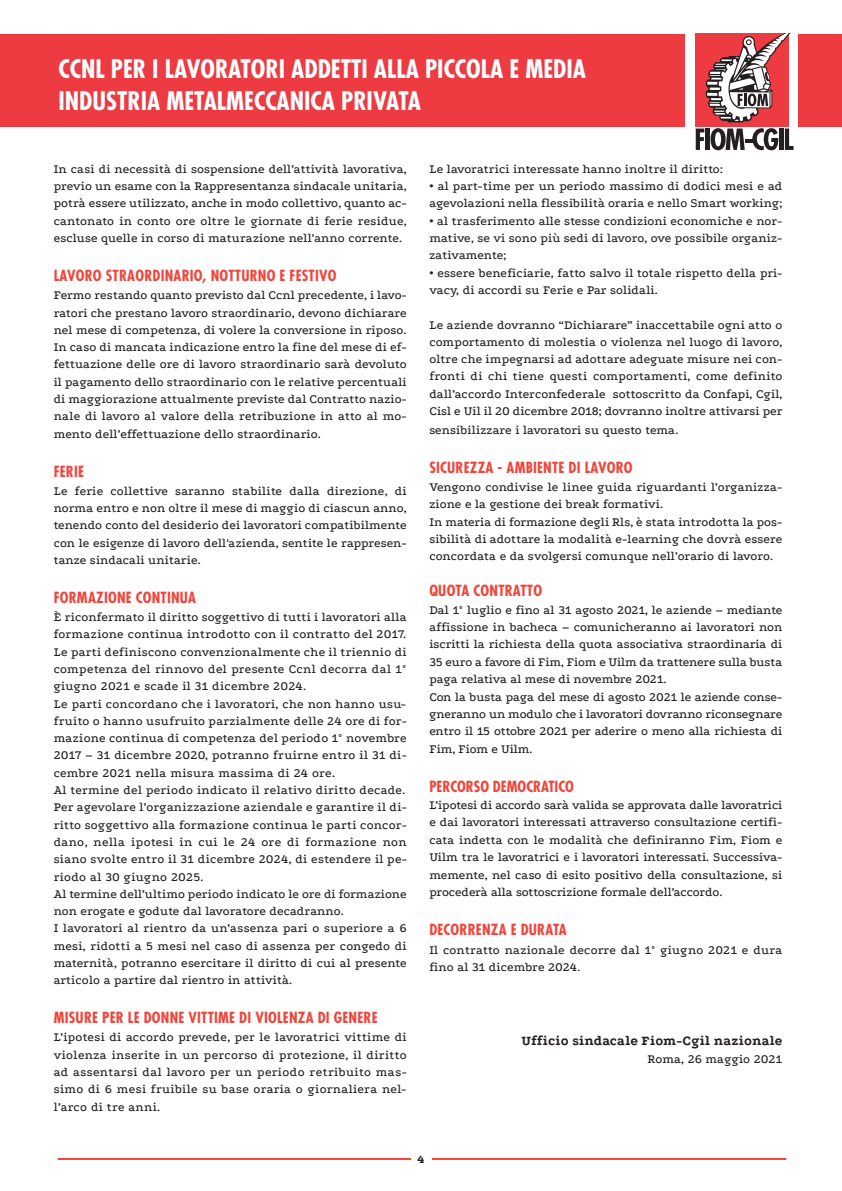
<style>
.page{position:relative;width:842px;height:1191px;background:#fff}
.page>*{position:absolute;margin:0;border:0;box-sizing:border-box;transform-origin:0 0}
.t1{font:700 condensed 25px/32.3px "Futura";color:#fff}
.t2{font:700 condensed 15px "Futura";letter-spacing:.015em;color:#ef463c}
.t3{font:800 14px "Podkova";letter-spacing:.015em;color:#231f20}
.t4{font:500 13px/17.3px "Podkova";letter-spacing:.015em;color:#231f20;text-align:justify}
.t5{font:800 12px "Podkova";color:#231f20}
.s1{font-size:12px}
</style>
<div class="page">
<hr style="left:58px;top:1158px;width:728px;height:2px;background:#ef463c">
<div style="left:411px;top:1150px;width:20px;height:21px;background:#fff"></div>
<div style="left:0;top:34px;width:685px;height:92px;background:#ee3a41"></div>
<div style="left:798px;top:34px;width:43px;height:92px;background:#ee3a41"></div>
<div style="left:696px;top:34px;width:93px;height:92px;background:#ee3a41"></div>
<svg style="left:696px;top:128px;width:8px;height:22px"></svg>
<div style="left:705px;top:128px;width:5px;height:22px;background:#231f20"></div>
<svg style="left:710px;top:128px;width:68px;height:22px"></svg>
<hr style="left:779px;top:128px;width:4px;height:22px;background:#231f20">
<svg style="left:785px;top:128px;width:8px;height:22px"></svg>
<svg style="left:706px;top:34px;width:84px;height:88px"></svg>
<h1 class="t1" style="left:59px;top:55px;width:529px">CCNL PER I LAVORATORI ADDETTI ALLA PICCOLA E MEDIA<br>INDUSTRIA METALMECCANICA PRIVATA</h1>
<p class="t4" style="left:54px;top:160px;width:355px">In casi di necessità di sospensione dell’attività lavorativa, previo un esame con la Rappresentanza sindacale unitaria, potrà essere utilizzato, anche in modo collettivo, quanto ac&shy;cantonato in conto ore oltre le giornate di ferie residue, escluse quelle in corso di maturazione nell’anno corrente.</p>
<p class="t2" style="left:54px;top:269px;width:284px">LAVORO STRAORDINARIO, NOTTURNO E FESTIVO</p>
<p class="t4" style="left:54px;top:286px;width:355px">Fermo restando quanto previsto dal Ccnl precedente, i lavo&shy;ratori che prestano lavoro straordinario, devono dichiarare nel mese di competenza, di volere la conversione in riposo.<br>In caso di mancata indicazione entro la fine del mese di ef&shy;fettuazione delle ore di lavoro straordinario sarà devoluto il pagamento dello straordinario con le relative percentuali di maggiorazione attualmente previste dal Contratto nazio&shy;nale di lavoro al valore della retribuzione in atto al mo&shy;mento dell’effettuazione dello straordinario.</p>
<p class="t2" style="left:54px;top:464px;width:32px">FERIE</p>
<p class="t4" style="left:54px;top:482px;width:355px">Le ferie collettive saranno stabilite dalla direzione, di norma entro e non oltre il mese di maggio di ciascun anno, tenendo conto del desiderio dei lavoratori compatibilmente con le esigenze di lavoro dell'azienda, sentite le rappresen&shy;tanze sindacali unitarie.</p>
<p class="t2" style="left:54px;top:591px;width:144px">FORMAZIONE CONTINUA</p>
<p class="t4" style="left:54px;top:608px;width:355px;text-align:left">È riconfermato il diritto soggettivo di tutti i lavoratori alla formazione continua introdotto con il contratto del 2017.<br>Le parti definiscono convenzionalmente che il triennio di competenza del rinnovo del presente Ccnl decorra dal 1° giugno 2021 e scade il 31 dicembre 2024.<br>Le parti concordano che i lavoratori, che non hanno usu&shy;fruito o hanno usufruito parzialmente delle 24 ore di for&shy;mazione continua di competenza del periodo 1° novembre 2017 – 31 dicembre 2020, potranno fruirne entro il 31 di&shy;cembre 2021 nella misura massima di 24 ore.<br>Al termine del periodo indicato il relativo diritto decade.<br>Per agevolare l’organizzazione aziendale e garantire il di&shy;ritto soggettivo alla formazione continua le parti concor&shy;dano, nella ipotesi in cui le 24 ore di formazione non siano svolte entro il 31 dicembre 2024, di estendere il pe&shy;riodo al 30 giugno 2025.<br>Al termine dell’ultimo periodo indicato le ore di formazione non erogate e godute dal lavoratore decadranno.<br>I lavoratori al rientro da un’assenza pari o superiore a 6 mesi, ridotti a 5 mesi nel caso di assenza per congedo di maternità, potranno esercitare il diritto di cui al presente articolo a partire dal rientro in attività.</p>
<p class="t2" style="left:54px;top:1011px;width:325px">MISURE PER LE DONNE VITTIME DI VIOLENZA DI GENERE</p>
<p class="t4" style="left:54px;top:1028px;width:355px">L’ipotesi di accordo prevede, per le lavoratrici vittime di violenza inserite in un percorso di protezione, il diritto ad assentarsi dal lavoro per un periodo retribuito mas&shy;simo di 6 mesi fruibile su base oraria o giornaliera nel&shy;l’arco di tre anni.</p>
<p class="t4" style="left:429px;top:160px;width:295px">Le lavoratrici interessate hanno inoltre il diritto:</p>
<p class="t4" style="left:429px;top:177px;width:354px">• al part-time per un periodo massimo di dodici mesi e ad agevolazioni nella flessibilità oraria e nello Smart working;</p>
<p class="t4" style="left:429px;top:212px;width:355px">• al trasferimento alle stesse condizioni economiche e nor&shy;mative, se vi sono più sedi di lavoro, ove possibile organiz&shy;zativamente;</p>
<p class="t4" style="left:429px;top:264px;width:355px">• essere beneficiarie, fatto salvo il totale rispetto della pri&shy;vacy, di accordi su Ferie e Par solidali.</p>
<p class="t4" style="left:429px;top:315px;width:355px">Le aziende dovranno “Dichiarare” inaccettabile ogni atto o comportamento di molestia o violenza nel luogo di lavoro, oltre che impegnarsi ad adottare adeguate misure nei con&shy;fronti di chi tiene questi comportamenti, come definito dall’accordo Interconfederale sottoscritto da Confapi, Cgil, Cisl e Uil il 20 dicembre 2018; dovranno inoltre attivarsi per</p>
<p class="t4" style="left:429px;top:420px;width:251px">sensibilizzare i lavoratori su questo tema.</p>
<p class="t2" style="left:429px;top:460px;width:205px">SICUREZZA - AMBIENTE DI LAVORO</p>
<p class="t4" style="left:429px;top:478px;width:355px;text-align:left">Vengono condivise le linee guida riguardanti l’organizza&shy;zione e la gestione dei break formativi.<br>In materia di formazione degli Rls, è stata introdotta la pos&shy;sibilità di adottare la modalità e-learning che dovrà essere concordata e da svolgersi comunque nell’orario di lavoro.</p>
<p class="t2" style="left:429px;top:584px;width:114px">QUOTA CONTRATTO</p>
<p class="t4" style="left:429px;top:600px;width:354px;text-align:left">Dal 1° luglio e fino al 31 agosto 2021, le aziende – mediante affissione in bacheca – comunicheranno ai lavoratori non iscritti la richiesta della quota associativa straordinaria di 35 euro a favore di Fim, Fiom e Uilm da trattenere sulla busta paga relativa al mese di novembre 2021.<br>Con la busta paga del mese di agosto 2021 le aziende conse&shy;gneranno un modulo che i lavoratori dovranno riconsegnare entro il 15 ottobre 2021 per aderire o meno alla richiesta di Fim, Fiom e Uilm.</p>
<p class="t2" style="left:429px;top:779px;width:146px">PERCORSO DEMOCRATICO</p>
<p class="t4" style="left:429px;top:796px;width:354px">L’ipotesi di accordo sarà valida se approvata dalle lavoratrici e dai lavoratori interessati attraverso consultazione certifi&shy;cata indetta con le modalità che definiranno Fim, Fiom e Uilm tra le lavoratrici e i lavoratori interessati. Successiva&shy;memente, nel caso di esito positivo della consultazione, si procederà alla sottoscrizione formale dell’accordo.</p>
<p class="t2" style="left:429px;top:923px;width:139px">DECORRENZA E DURATA</p>
<p class="t4" style="left:429px;top:940px;width:354px">Il contratto nazionale decorre dal 1° giugno 2021 e dura fino al 31 dicembre 2024<span class="s1">.</span></p>
<p class="t3" style="left:521px;top:1031px;width:262px">Ufficio sindacale Fiom-cgil nazionale</p>
<p class="t4" style="left:647px;top:1049px;width:136px">Roma, 26 maggio 2021</p>
<p class="t5" style="left:418px;top:1151px;width:8px">4</p>
</div>
